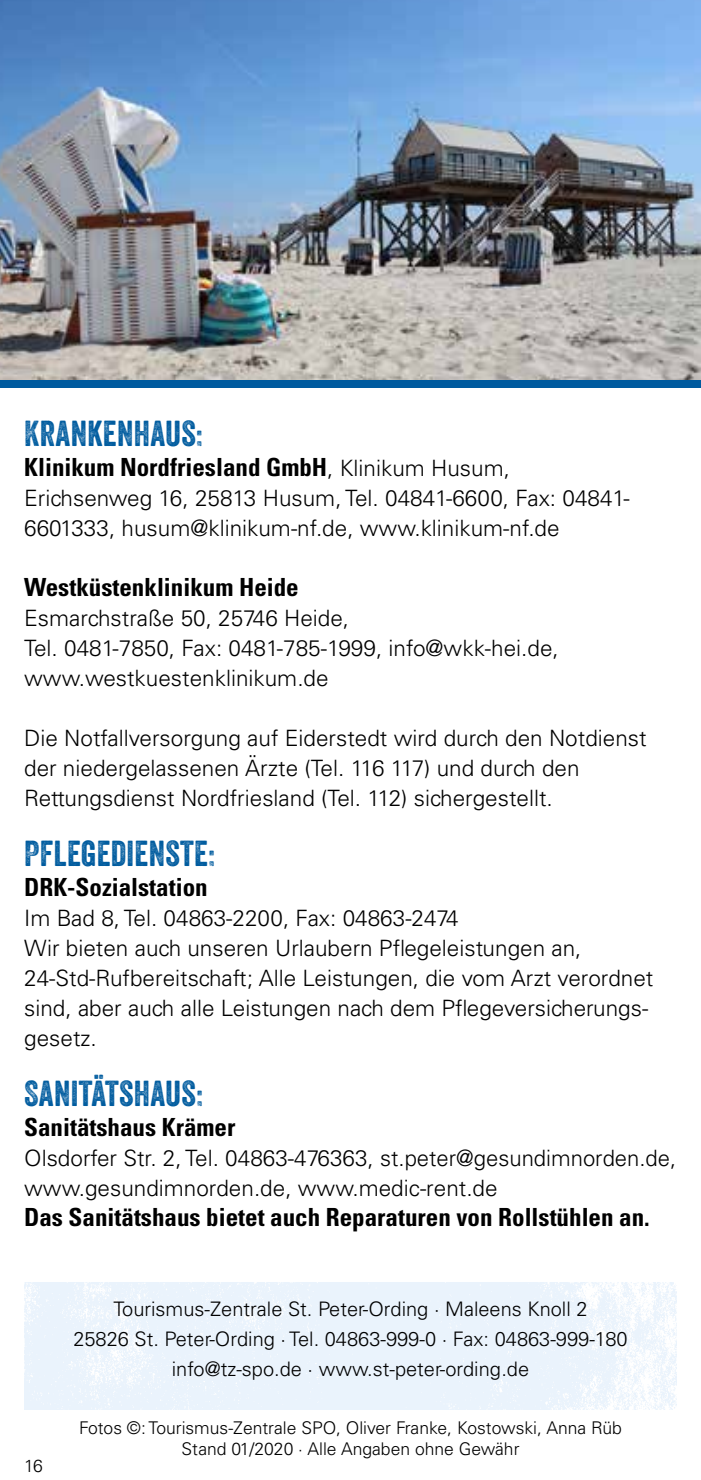
<style>
.page{position:relative;width:701px;height:1480px;background:#fff}
.page>*{position:absolute;margin:0;border:0;box-sizing:border-box;transform-origin:0 0}
.t1{font:35px "Veneer Two";letter-spacing:.01em;color:#005c9f}
.t2{font:700 condensed 25px "Univers LT Std";color:#000}
.t3{font:300 22.5px/30px "Univers LT Std";color:#000}
.t4{font:300 20px/30px "Univers LT Std";color:#000;text-align:center}
.t5{font:300 17.5px/21px "Univers LT Std";color:#000;text-align:center}
.s1{font-weight:300;font-stretch:normal;font-size:22.5px}
</style>
<div class="page">
<img style="left:24px;top:1282px;width:652px;height:128px">
<img style="left:0;top:0;width:700px;height:380px">
<div style="left:0;top:380px;width:700px;height:7px;background:#005b9f"></div>
<h1 class="t1" style="left:24px;top:412px;width:180px">KRANKENHAUS:</h1>
<p class="t2" style="left:24px;top:452px;width:487px">Klinikum Nordfriesland GmbH<span class="s1">, Klinikum Husum,</span></p>
<p class="t3" style="left:24px;top:483px;width:606px">Erichsenweg 16, 25813 Husum, Tel. 04841-6600, Fax: 04841-<br>6601333, husum@klinikum-nf.de, www.klinikum-nf.de</p>
<p class="t2" style="left:24px;top:572px;width:276px">Westküstenklinikum Heide</p>
<p class="t3" style="left:24px;top:603px;width:536px">Esmarchstraße 50, 25746 Heide,<br>Tel. 0481-7850, Fax: 0481-785-1999, info@wkk-hei.de, www.westkuestenklinikum.de</p>
<p class="t3" style="left:24px;top:723px;width:623px">Die Notfallversorgung auf Eiderstedt wird durch den Notdienst der niedergelassenen Ärzte (Tel. 116 117) und durch den<br>Rettungsdienst Nordfriesland (Tel. 112) sichergestellt.</p>
<h1 class="t1" style="left:24px;top:832px;width:192px">PFLEGEDIENSTE:</h1>
<p class="t2" style="left:24px;top:872px;width:185px">DRK-Sozialstation</p>
<p class="t3" style="left:24px;top:903px;width:630px">Im Bad 8, Tel. 04863-2200, Fax: 04863-2474<br>Wir bieten auch unseren Urlaubern Pflegeleistungen an, 24-Std-Rufbereitschaft; Alle Leistungen, die vom Arzt verordnet sind, aber auch alle Leistungen nach dem Pflegeversicherungs&shy;gesetz.</p>
<h1 class="t1" style="left:24px;top:1072px;width:180px">SANITÄTSHAUS:</h1>
<p class="t2" style="left:24px;top:1112px;width:213px">Sanitätshaus Krämer</p>
<p class="t3" style="left:24px;top:1143px;width:653px">Olsdorfer Str. 2, Tel. 04863-476363, st.peter@gesundimnorden.de, www.gesundimnorden.de, www.medic-rent.de</p>
<p class="t2" style="left:24px;top:1202px;width:626px">Das Sanitätshaus bietet auch Reparaturen von Rollstühlen an.</p>
<p class="t5" style="left:24px;top:1455px;width:20px">16</p>
<p class="t4" style="left:73px;top:1294px;width:555px">Tourismus-Zentrale St. Peter-Ording · Maleens Knoll 2<br>25826 St. Peter-Ording · Tel. 04863-999-0 · Fax: 04863-999-180 info@tz-spo.de · www.st-peter-ording.de</p>
<p class="t5" style="left:79px;top:1418px;width:544px">Fotos ©: Tourismus-Zentrale SPO, Oliver Franke, Kostowski, Anna Rüb<br>Stand 01/2020 · Alle Angaben ohne Gewähr</p>
</div>
